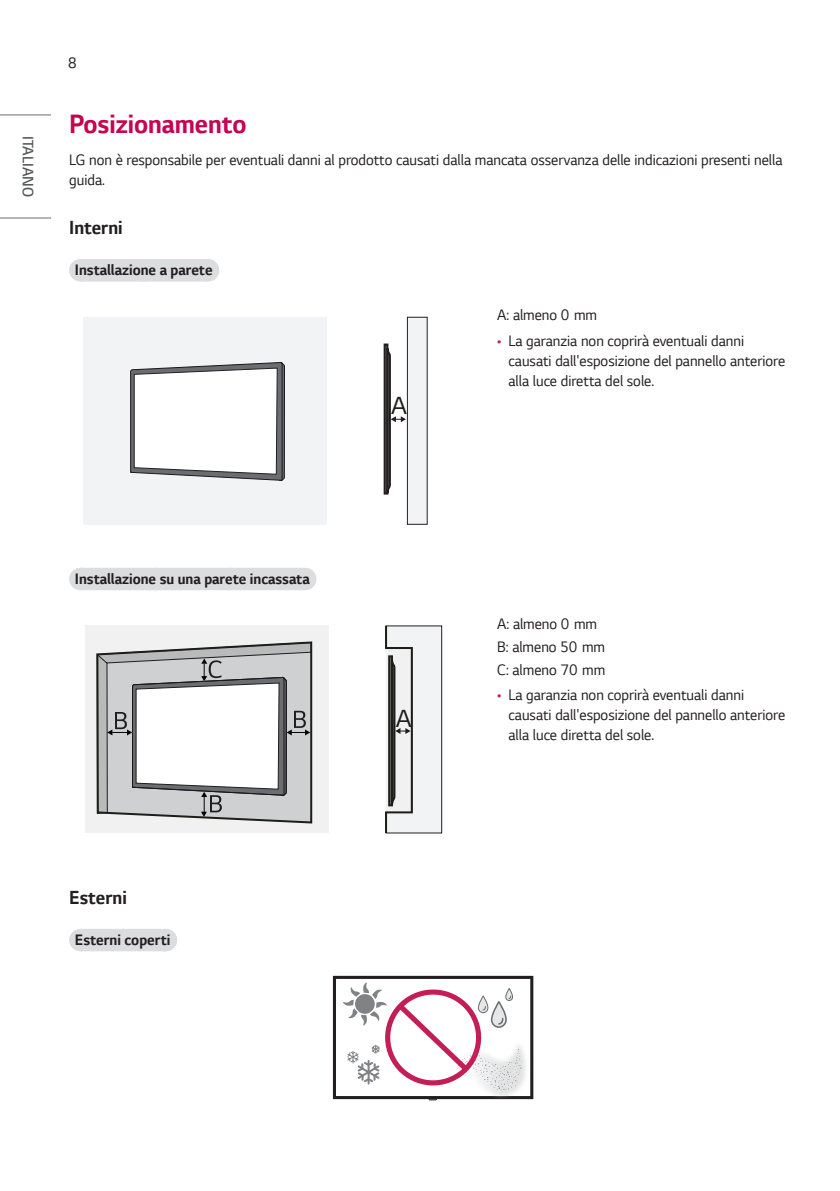
<style>
.page{position:relative;width:840px;height:1191px;background:#fff}
.page>*{position:absolute;margin:0;border:0;box-sizing:border-box;transform-origin:0 0}
.Title2{font:700 28px "LG Smart";color:#c30552;scale:.95 1}
.t1{font:26px "LG Smart";color:#1d1e1b}
.Title3{font:700 20px "LG Smart";color:#231f20;scale:.95 1}
.Body{font:16px/20px "LG Smart";color:#231f20;scale:.95 1}
.Gray_Title{font:700 16px "LG Smart";color:#231f20;scale:.95 1}
.t2{font:300 16px "LG Smart";color:#57585a;scale:.95 1}
.s1{color:#c8205d}
</style>
<div class="page">
<hr style="left:0;top:217px;width:51px;height:1px;background:#6c6d70">
<hr style="left:0;top:114px;width:51px;height:1px;background:#6c6d70">
<div style="left:80px;top:259px;width:127px;height:22px;background:#dcdddf"></div>
<svg style="left:207px;top:259px;width:1px;height:22px"></svg>
<div style="left:80px;top:568px;width:224px;height:22px;background:#dcdddf"></div>
<svg style="left:304px;top:568px;width:1px;height:22px"></svg>
<div style="left:80px;top:929px;width:85px;height:22px;background:#dcdddf"></div>
<svg style="left:165px;top:929px;width:1px;height:22px"></svg>
<svg style="left:383px;top:343px;width:5px;height:151px"></svg>
<svg style="left:385px;top:346px;width:21px;height:149px"></svg>
<div style="left:407px;top:317px;width:20px;height:207px;background:#f2f3f4"></div>
<div style="left:406px;top:317px;width:21px;height:208px;border:1px solid #231f20"></div>
<div style="left:83px;top:317px;width:243px;height:207px;background:#f2f3f4"></div>
<svg style="left:130px;top:362px;width:155px;height:119px"></svg>
<div style="left:85px;top:626px;width:243px;height:207px;background:#f0f1f0"></div>
<svg style="left:385px;top:625px;width:57px;height:208px"></svg>
<svg style="left:281px;top:641px;width:32px;height:183px"></svg>
<svg style="left:96px;top:641px;width:216px;height:181px"></svg>
<div style="left:333px;top:975px;width:200px;height:124px;border:3px solid #231f20"></div>
<img style="left:429px;top:1006px;width:105px;height:95px">
<svg style="left:340px;top:982px;width:182px;height:118px"></svg>
<p class="t2" style="left:39px;top:136px;width:66px;rotate:90deg">ITALIANO</p>
<p class="Body" style="left:68px;top:52px;width:11px">8</p>
<p class="Title2" style="left:69px;top:105px;width:188px">Posizionamento</p>
<p class="Body" style="left:69px;top:149px;width:752px">LG non è responsabile per eventuali danni al prodotto causati dalla mancata osservanza delle indicazioni presenti nella guida.</p>
<p class="Title3" style="left:69px;top:214px;width:58px">Interni</p>
<p class="Gray_Title" style="left:75px;top:259px;width:146px">Installazione a parete</p>
<p class="t1" style="left:391px;top:389px;width:17px">A</p>
<p class="t1" style="left:395px;top:393px;width:17px">A</p>
<p class="Body" style="left:497px;top:305px;width:107px">A: almeno 0 mm</p>
<p class="Body" style="left:508px;top:330px;width:292px;text-indent:-11px"><span class="s1">•</span> La garanzia non coprirà eventuali danni causati dall'esposizione del pannello anteriore alla luce diretta del sole.</p>
<p class="Gray_Title" style="left:75px;top:568px;width:248px">Installazione su una parete incassata</p>
<p class="Title3" style="left:69px;top:884px;width:62px">Esterni</p>
<p class="Gray_Title" style="left:75px;top:929px;width:102px">Esterni coperti</p>
<p class="t1" style="left:391px;top:696px;width:17px">A</p>
<p class="t1" style="left:395px;top:701px;width:17px">A</p>
<p class="Body" style="left:497px;top:613px;width:107px">A: almeno 0 mm</p>
<p class="Body" style="left:497px;top:636px;width:115px">B: almeno 50 mm</p>
<p class="Body" style="left:497px;top:659px;width:115px">C: almeno 70 mm</p>
<p class="Body" style="left:508px;top:684px;width:292px;text-indent:-11px"><span class="s1">•</span> La garanzia non coprirà eventuali danni causati dall'esposizione del pannello anteriore alla luce diretta del sole.</p>
</div>
